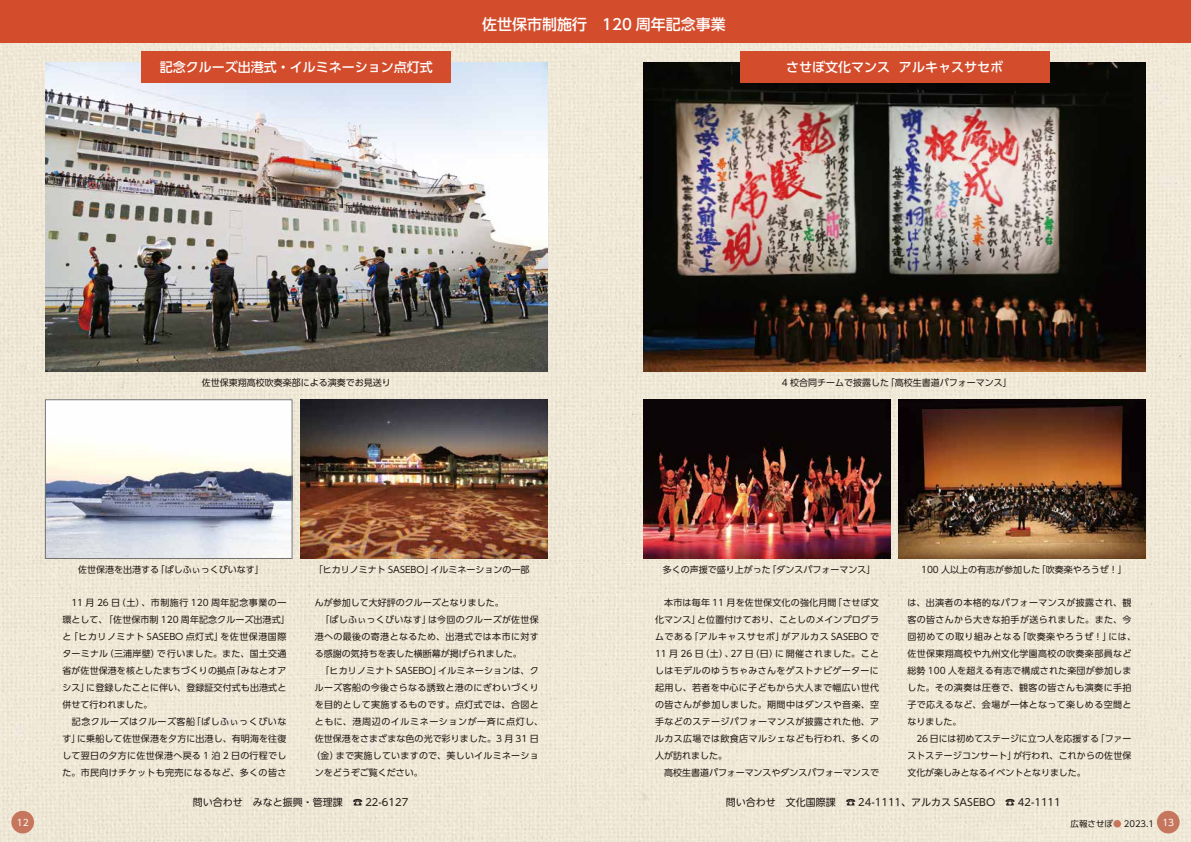
<style>
.page{position:relative;width:1191px;height:842px;background:#fff}
.page>*{position:absolute;margin:0;border:0;box-sizing:border-box;transform-origin:0 0}
.t1{font:500 15px "UD Shin Go Pro";color:#fff}
.t2{font:500 13px "UD Shin Go Pro";color:#fff}
.t3{font:10px "UD Shin M Go Pro";color:#221815}
.t4{font:9px/17px "UD Shin Go Pro";letter-spacing:.025em;color:#221815}
.t5{font:9px "UD Shin Go Pro";color:#221815}
.t6{font:9px "UD Shin Go Pro";letter-spacing:.065em;color:#221815}
.t7{font:9px "UD Shin Go Pro";color:#fff}
.t8{font:8.5px "UD Shin Go Pro";color:#221815}
.s1{color:#c7765e}
</style>
<div class="page">
<div style="left:0;top:43px;width:1191px;height:799px;background:#efe8d6"></div>
<div style="left:11px;top:811px;width:23px;height:22px;background:#c7765e;border-radius:50%"></div>
<div style="left:0;top:0;width:595px;height:43px;background:#d34c2c"></div>
<img style="left:45px;top:62px;width:502px;height:309px">
<img style="left:300px;top:400px;width:247px;height:158px">
<img style="left:47px;top:402px;width:243px;height:155px">
<div style="left:45px;top:400px;width:247px;height:159px;border:1px solid #727171"></div>
<div style="left:142px;top:51px;width:309px;height:31px;background:#d34c2c"></div>
<div style="left:1157px;top:811px;width:22px;height:22px;background:#c7765e;border-radius:50%"></div>
<div style="left:595px;top:0;width:596px;height:43px;background:#d34c2c"></div>
<img style="left:643px;top:62px;width:502px;height:309px">
<img style="left:899px;top:400px;width:246px;height:158px">
<img style="left:643px;top:400px;width:247px;height:158px">
<div style="left:740px;top:51px;width:309px;height:31px;background:#d34c2c"></div>
<h2 class="t2" style="left:160px;top:56px;width:274px">記念クルーズ出港式・イルミネーション点灯式</h2>
<h1 class="t1" style="left:482px;top:12px;width:245px">佐世保市制施行　120 周年記念事業</h1>
<h2 class="t2" style="left:786px;top:56px;width:218px">させぼ文化マンス アルキャスサセボ</h2>
<p class="t5" style="left:202px;top:375px;width:190px">佐世保東翔高校吹奏楽部による演奏でお見送り</p>
<p class="t7" style="left:17px;top:815px;width:13px">12</p>
<p class="t5" style="left:78px;top:562px;width:187px">佐世保港を出港する「ぱしふぃっくびいなす」</p>
<p class="t5" style="left:314px;top:562px;width:217px">「ヒカリノミナト SASEBO」イルミネーションの一部</p>
<p class="t4" style="left:62px;top:594px;width:229px">　11 月 26 日（土）、市制施行 120 周年記念事業の一環として、「佐世保市制 120 周年記念クルーズ出港式」と「ヒカリノミナト SASEBO 点灯式」を佐世保港国際ターミナル（三浦岸壁）で行いました。また、国土交通省が佐世保港を核としたまちづくりの拠点「みなとオアシス」に登録したことに伴い、登録証交付式も出港式と併せて行われました。<br>　記念クルーズはクルーズ客船「ぱしふぃっくびいなす」に乗船して佐世保港を夕方に出港し、有明海を往復して翌日の夕方に佐世保港へ戻る 1 泊 2 日の行程でした。市民向けチケットも完売になるなど、多くの皆さ</p>
<p class="t5" style="left:315px;top:595px;width:190px">んが参加して大好評のクルーズとなりました。</p>
<p class="t4" style="left:315px;top:611px;width:225px">　「ぱしふぃっくびいなす」は今回のクルーズが佐世保</p>
<p class="t4" style="left:315px;top:628px;width:225px">港への最後の寄港となるため、出港式では本市に対す</p>
<p class="t5" style="left:315px;top:646px;width:208px">る感謝の気持ちを表した横断幕が掲げられました。</p>
<p class="t4" style="left:315px;top:662px;width:225px">　「ヒカリノミナト SASEBO」イルミネーションは、ク</p>
<p class="t4" style="left:315px;top:679px;width:225px">ルーズ客船の今後さらなる誘致と港のにぎわいづくり</p>
<p class="t4" style="left:315px;top:696px;width:225px">を目的として実施するものです。点灯式では、合図と</p>
<p class="t6" style="left:315px;top:714px;width:230px">ともに、港周辺のイルミネーションが一斉に点灯し、</p>
<p class="t4" style="left:315px;top:730px;width:225px">佐世保港をさまざまな色の光で彩りました。3 月 31 日</p>
<p class="t4" style="left:311px;top:747px;width:229px">（金）まで実施していますので、美しいイルミネーショ</p>
<p class="t5" style="left:315px;top:765px;width:109px">ンをどうぞご覧ください。</p>
<p class="t3" style="left:193px;top:794px;width:217px">問い合わせ　みなと振興・管理課　☎ 22-6127</p>
<p class="t5" style="left:782px;top:375px;width:231px">4 校合同チームで披露した「高校生書道パフォーマンス」</p>
<p class="t5" style="left:663px;top:562px;width:214px">多くの声援で盛り上がった「ダンスパフォーマンス」</p>
<p class="t5" style="left:921px;top:562px;width:207px">100 人以上の有志が参加した「吹奏楽やろうぜ！」</p>
<p class="t4" style="left:655px;top:594px;width:225px">　本市は毎年 11 月を佐世保文化の強化月間「させぼ文化マンス」と位置付けており、ことしのメインプログラムである「アルキャスサセボ」がアルカス SASEBO で<br>11 月 26 日（土）、27 日（日）に開催されました。ことしはモデルのゆうちゃみさんをゲストナビゲーターに起用し、若者を中心に子どもから大人まで幅広い世代の皆さんが参加しました。期間中はダンスや音楽、空手などのステージパフォーマンスが披露された他、アルカス広場では飲食店マルシェなども行われ、多くの人が訪れました。<br>　高校生書道パフォーマンスやダンスパフォーマンスで</p>
<p class="t4" style="left:907px;top:594px;width:230px">は、出演者の本格的なパフォーマンスが披露され、観客の皆さんから大きな拍手が送られました。また、今回初めての取り組みとなる「吹奏楽やろうぜ！」には、佐世保東翔高校や九州文化学園高校の吹奏楽部員など総勢 100 人を超える有志で構成された楽団が参加しました。その演奏は圧巻で、観客の皆さんも演奏に手拍子で応えるなど、会場が一体となって楽しめる空間となりました。</p>
<p class="t4" style="left:907px;top:730px;width:225px;text-align:justify;text-indent:9px">26 日には初めてステージに立つ人を応援する「ファーストステージコンサート」が行われ、これからの佐世保文化が楽しみとなるイベントとなりました。</p>
<p class="t3" style="left:725px;top:794px;width:337px">問い合わせ　文化国際課　☎ 24-1111、アルカス SASEBO　☎ 42-1111</p>
<p class="t8" style="left:1070px;top:817px;width:85px">広報させぼ<span class="s1">●</span> 2023.1</p>
<p class="t7" style="left:1162px;top:815px;width:13px">13</p>
</div>
